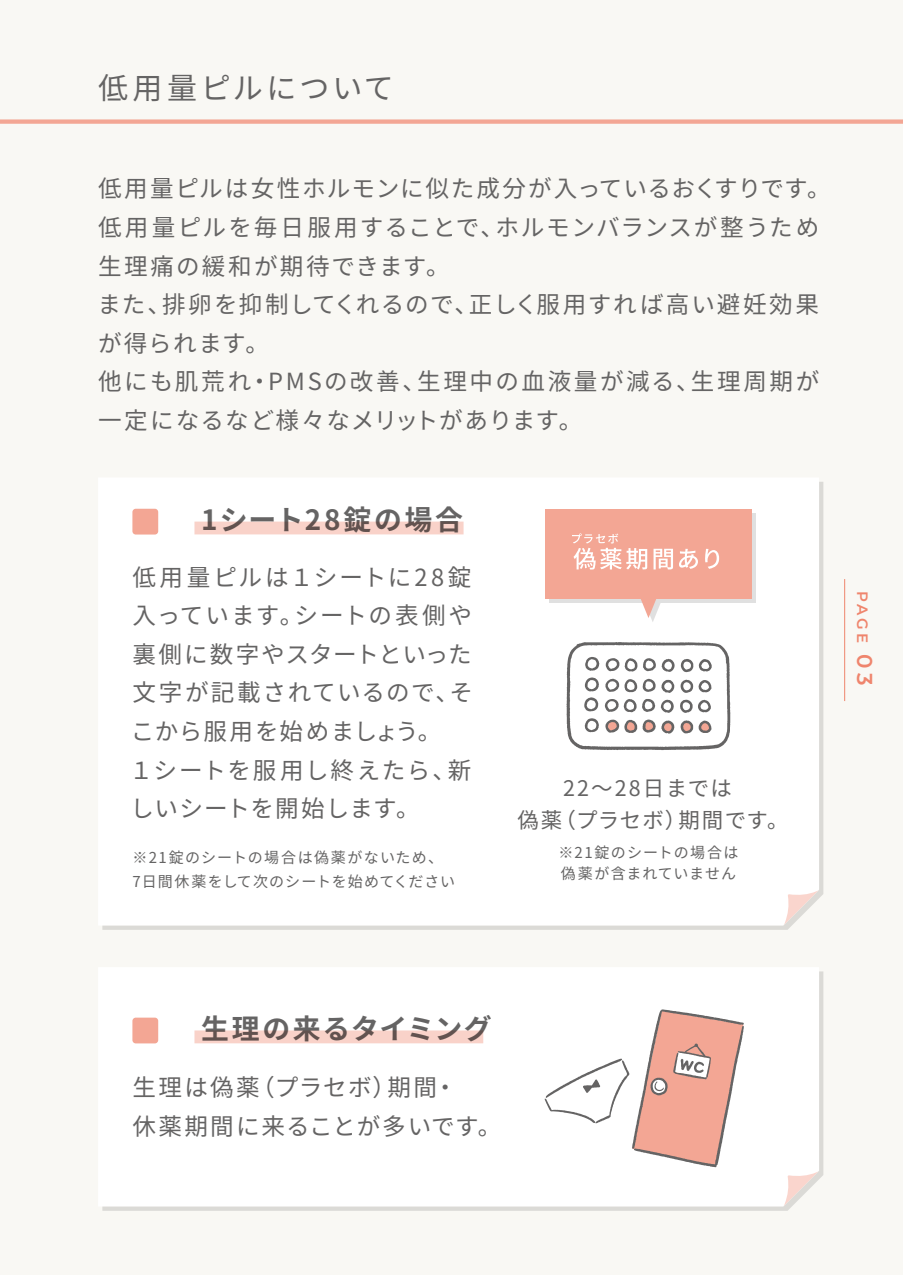
<style>
.page{position:relative;width:903px;height:1275px;background:#f9f8f4}
.page>*{position:absolute;margin:0;border:0;box-sizing:border-box;transform-origin:0 0}
.t1{font:30.1px "Noto Sans CJ Kjp";letter-spacing:.115em;color:#656464}
.t2{font:700 27.82px "Noto Sans CJ Kjp";letter-spacing:.075em;color:#656464}
.t3{font:700 27.82px "Noto Sans CJ Kjp";letter-spacing:.055em;color:#656464}
.t4{font:23.62px/38.7px "Noto Sans CJ Kjp";letter-spacing:.07em;color:#656464}
.t5{font:21.53px/32.2px "Noto Sans CJ Kjp";letter-spacing:.065em;color:#656464;text-align:center}
.t6{font:600 21.53px "Montserrat";color:#ef856d}
.t7{font:15.05px/21.5px "Noto Sans CJ Kjp";letter-spacing:.075em;color:#656464}
.t8{font:600 15.05px "Montserrat";color:#ef856d}
</style>
<div class="page">
<div style="left:0;top:119px;width:903px;height:5px;background:#f3a694"></div>
<div style="left:99px;top:478px;width:720px;height:447px;background:#fff"></div>
<svg style="left:102px;top:971px;width:721px;height:240px;fill:#dbdad6"></svg>
<div style="left:99px;top:968px;width:720px;height:238px;background:#fff"></div>
<div style="left:549px;top:513px;width:207px;height:90px;background:linear-gradient(to bottom,#e0e0e0,#e0e0e0)"></div>
<svg style="left:633px;top:598px;width:35px;height:24px"></svg>
<div style="left:545px;top:509px;width:207px;height:89px;background:#f3a694"></div>
<svg style="left:572px;top:533px;width:148px;height:37px"></svg>
<svg style="left:783px;top:1171px;width:36px;height:35px"></svg>
<svg style="left:783px;top:890px;width:36px;height:35px"></svg>
<div style="left:132px;top:509px;width:26px;height:25px;background:#f3a694;border-radius:3px"></div>
<div style="left:132px;top:1018px;width:26px;height:25px;background:#f3a694;border-radius:3px"></div>
<div style="left:194px;top:522px;width:269px;height:12px;background:#f9d2c9"></div>
<div style="left:194px;top:1030px;width:289px;height:13px;background:#f9d2c9"></div>
<svg style="left:545px;top:1009px;width:199px;height:158px"></svg>
<svg style="left:566px;top:642px;width:164px;height:108px"></svg>
<hr style="left:844px;top:579px;width:1px;height:122px;background:#ef856d">
<p class="t1" style="left:98px;top:71px;width:297px">低用量ピルについて</p>
<p class="t4" style="left:97px;top:170px;width:735px">低用量ピルは女性ホルモンに似た成分が入っているおくすりです。低用量ピルを毎日服用することで、ホルモンバランスが整うため生理痛の緩和が期待できます。<br>また、排卵を抑制してくれるので、正しく服用すれば高い避妊効果が得られます。<br>他にも肌荒れ・PMSの改善、生理中の血液量が減る、生理周期が一定になるなど様々なメリットがあります。</p>
<p class="t2" style="left:201px;top:504px;width:263px">1シート28錠の場合</p>
<p class="t4" style="left:130px;top:558px;width:345px">低用量ピルは１シートに28錠入っています。シートの表側や裏側に数字やスタートといった文字が記載されているので、そこから服用を始めましょう。<br>１シートを服用し終えたら、新しいシートを開始します。</p>
<p class="t7" style="left:132px;top:846px;width:324px;line-height:23.6px">※21錠のシートの場合は偽薬がないため、<br>7日間休薬をして次のシートを始めてください</p>
<p class="t5" style="left:517px;top:772px;width:273px">22～28日までは<br>偽薬（プラセボ）期間です。</p>
<p class="t7" style="left:558px;top:842px;width:182px">※21錠のシートの場合は偽薬が含まれていません</p>
<p class="t8" style="left:873px;top:591px;width:54px;rotate:90deg">PAGE</p>
<p class="t6" style="left:880px;top:654px;width:33px;rotate:90deg">03</p>
<p class="t3" style="left:201px;top:1013px;width:292px">生理の来るタイミング</p>
<p class="t4" style="left:132px;top:1069px;width:371px">生理は偽薬（プラセボ）期間・<br>休薬期間に来ることが多いです。</p>
</div>
